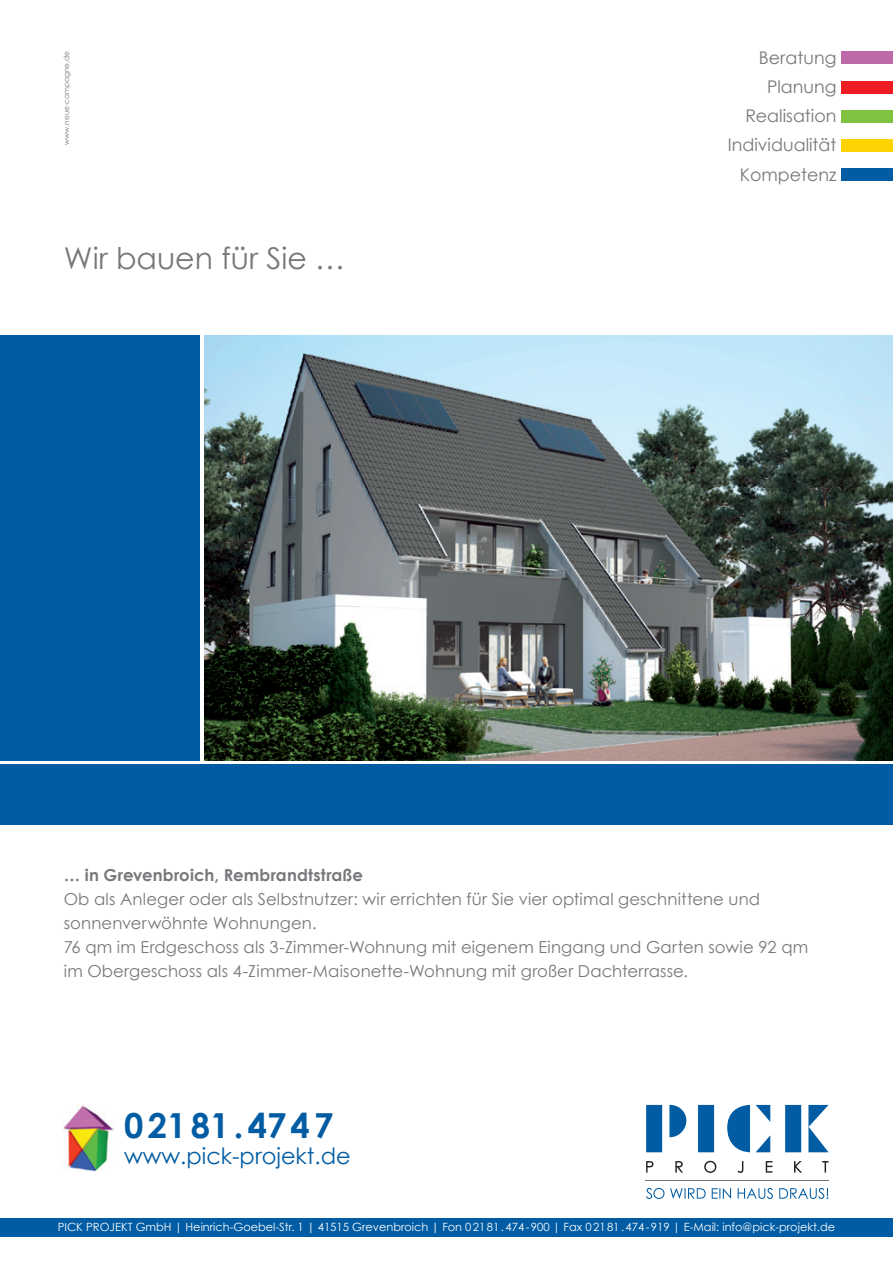
<style>
.page{position:relative;width:893px;height:1263px;background:#fff}
.page>*{position:absolute;margin:0;border:0;box-sizing:border-box;transform-origin:0 0}
.t1{font:700 34.5px "Century Gothic";color:#015ca3}
.t2{font:30px "Century Gothic";color:#76787b}
.t3{font:22.5px "Century Gothic";color:#015ca3}
.t4{font:17.4px/29.1px "Century Gothic";color:#76787b;text-align:right}
.t5{font:16.5px/24px "Century Gothic";letter-spacing:.01em;color:#76787b}
.t6{font:700 16.5px "Century Gothic";letter-spacing:.01em;color:#76787b}
.t7{font:11.4px "Century Gothic";color:#fff}
.t8{font:7.35px "Century Gothic";color:#76787b}
</style>
<div class="page">
<div style="left:0;top:1218px;width:893px;height:18px;background:#015ca3"></div>
<img style="left:63px;top:1105px;width:50px;height:66px">
<svg style="left:646px;top:1161px;width:182px;height:12px"></svg>
<hr style="left:645px;top:1180px;width:184px;height:1px;background:#76787b">
<svg style="left:646px;top:1105px;width:183px;height:47px"></svg>
<svg style="left:646px;top:1188px;width:182px;height:11px"></svg>
<div style="left:841px;top:52px;width:52px;height:12px;background:#bd69aa"></div>
<div style="left:841px;top:81px;width:52px;height:12px;background:#ee1d23"></div>
<div style="left:841px;top:110px;width:52px;height:12px;background:#7fc241"></div>
<div style="left:841px;top:139px;width:52px;height:12px;background:#fed304"></div>
<div style="left:841px;top:168px;width:52px;height:13px;background:#015ca3"></div>
<img style="left:204px;top:335px;width:689px;height:425px">
<div style="left:0;top:335px;width:200px;height:425px;background:#015ca3"></div>
<div style="left:0;top:765px;width:893px;height:60px;background:#015ca3"></div>
<p class="t8" style="left:62px;top:145px;width:95px;rotate:-90deg">www.neue-campagne.de</p>
<h2 class="t2" style="left:64px;top:240px;width:283px">Wir bauen für Sie …</h2>
<p class="t4" style="left:728px;top:43px;width:110px">Beratung<br>Planung<br>Realisation<br>Individualität<br>Kompetenz</p>
<p class="t6" style="left:64px;top:864px;width:301px">… in Grevenbroich, Rembrandtstraße</p>
<p class="t5" style="left:64px;top:887px;width:746px">Ob als Anleger oder als Selbstnutzer: wir errichten für Sie vier optimal geschnittene und sonnenverwöhnte Wohnungen.<br>76 qm im Erdgeschoss als 3-Zimmer-Wohnung mit eigenem Eingang und Garten sowie 92 qm im Obergeschoss als 4-Zimmer-Maisonette-Wohnung mit großer Dachterrasse.</p>
<h1 class="t1" style="left:124px;top:1104px;width:211px">0 21 81 . 47 4 7</h1>
<h3 class="t3" style="left:124px;top:1142px;width:228px">www.pick-projekt.de</h3>
<p class="t7" style="left:58px;top:1220px;width:779px">PICK PROJEKT GmbH | Heinrich-Goebel-Str. 1 | 41515 Grevenbroich | Fon 0 21 81 . 474 - 900 | Fax 0 21 81 . 474 - 919 | E-Mail: info@pick-projekt.de</p>
</div>
